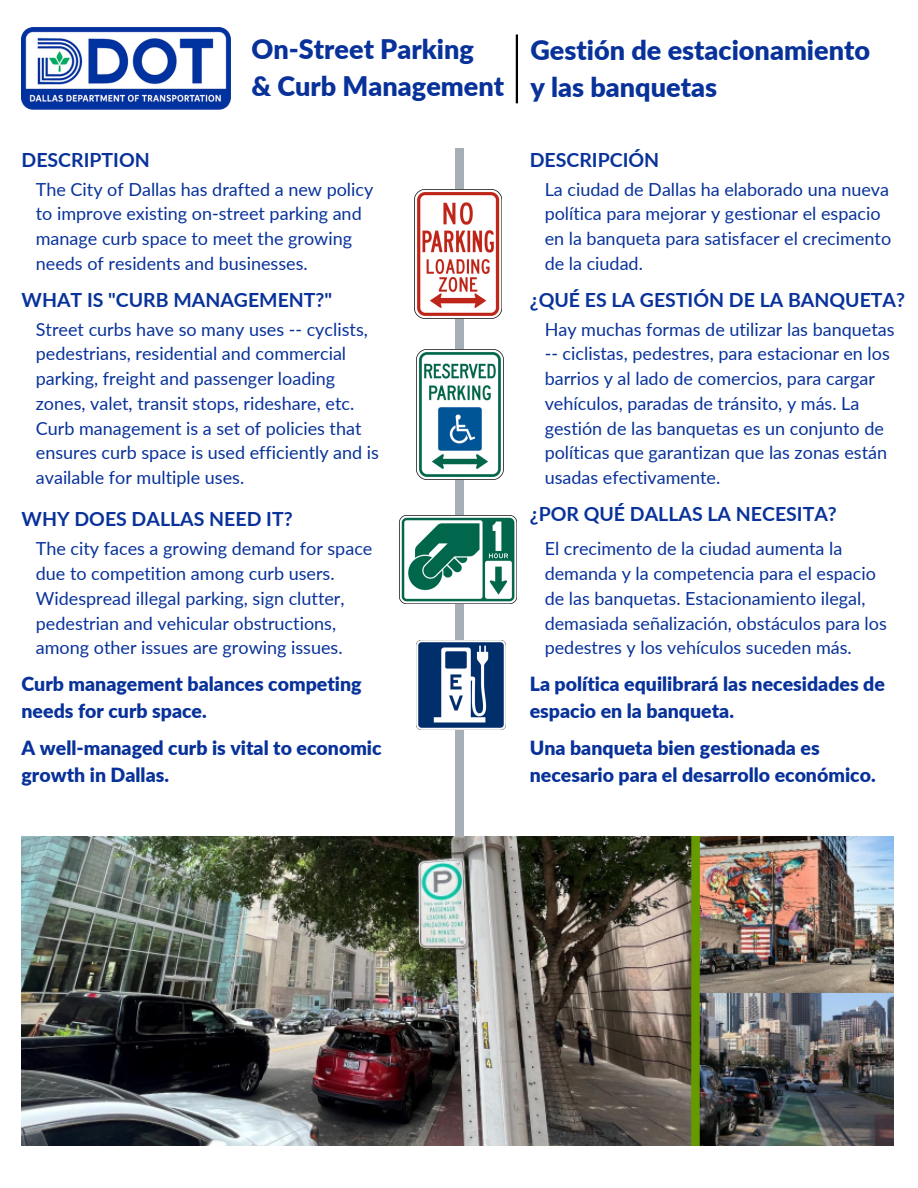
<style>
.page{position:relative;width:918px;height:1188px;background:#fff}
.page>*{position:absolute;margin:0;border:0;box-sizing:border-box;transform-origin:0 0}
.t1{font:900 27px/37.2px "Lato";color:#08329a}
.t2{font:900 19.5px/26.8px "Lato";color:#08329a}
.t3{font:700 19.5px "Lato";color:#08329a}
.t4{font:18px/24.8px "Lato";color:#08329a}
</style>
<div class="page">
<img style="left:22px;top:28px;width:209px;height:82px">
<div style="left:455px;top:148px;width:8px;height:723px;background:#a6afb5"></div>
<img style="left:415px;top:190px;width:87px;height:129px">
<img style="left:417px;top:350px;width:86px;height:129px">
<img style="left:400px;top:516px;width:117px;height:88px">
<img style="left:417px;top:640px;width:89px;height:89px">
<hr style="left:516px;top:34px;width:2px;height:69px;background:#000">
<img style="left:22px;top:837px;width:871px;height:308px">
<p class="t1" style="left:251px;top:30px;width:254px">On-Street Parking<br>&amp; Curb Management</p>
<p class="t3" style="left:22px;top:147px;width:130px">DESCRIPTION</p>
<p class="t4" style="left:36px;top:176px;width:339px">The City of Dallas has drafted a new policy to improve existing on-street parking and manage curb space to meet the growing needs of residents and businesses.</p>
<h2 class="t3" style="left:22px;top:287px;width:312px">WHAT IS "CURB MANAGEMENT?"</h2>
<h2 class="t4" style="left:36px;top:316px;width:345px">Street curbs have so many uses -- cyclists, pedestrians, residential and commercial parking, freight and passenger loading zones, valet, transit stops, rideshare, etc.<br>Curb management is a set of policies that ensures curb space is used efficiently and is available for multiple uses.</h2>
<p class="t3" style="left:22px;top:507px;width:273px">WHY DOES DALLAS NEED IT?</p>
<p class="t4" style="left:36px;top:536px;width:338px">The city faces a growing demand for space due to competition among curb users.<br>Widespread illegal parking, sign clutter, pedestrian and vehicular obstructions, among other issues are growing issues.</p>
<p class="t2" style="left:22px;top:670px;width:342px">Curb management balances competing needs for curb space.</p>
<h2 class="t2" style="left:22px;top:734px;width:362px">A well-managed curb is vital to economic growth in Dallas.</h2>
<h3 class="t1" style="left:530px;top:31px;width:341px">Gestión de estacionamiento y las banquetas</h3>
<h2 class="t3" style="left:530px;top:148px;width:131px">DESCRIPCIÓN</h2>
<p class="t4" style="left:545px;top:176px;width:348px">La ciudad de Dallas ha elaborado una nueva política para mejorar y gestionar el espacio en la banqueta para satisfacer el crecimento de la ciudad.</p>
<p class="t3" style="left:530px;top:287px;width:377px">¿QUÉ ES LA GESTIÓN DE LA BANQUETA?</p>
<p class="t4" style="left:545px;top:316px;width:351px">Hay muchas formas de utilizar las banquetas -- ciclistas, pedestres, para estacionar en los barrios y al lado de comercios, para cargar vehículos, paradas de tránsito, y más. La gestión de las banquetas es un conjunto de políticas que garantizan que las zonas están usadas efectivamente.</p>
<p class="t3" style="left:530px;top:502px;width:309px">¿POR QUÉ DALLAS LA NECESITA?</p>
<h3 class="t4" style="left:545px;top:536px;width:344px">El crecimento de la ciudad aumenta la demanda y la competencia para el espacio de las banquetas. Estacionamiento ilegal, demasiada señalización, obstáculos para los pedestres y los vehículos suceden más.</h3>
<h3 class="t2" style="left:530px;top:670px;width:357px">La política equilibrará las necesidades de espacio en la banqueta.</h3>
<h3 class="t2" style="left:530px;top:734px;width:347px">Una banqueta bien gestionada es necesario para el desarrollo económico.</h3>
</div>
